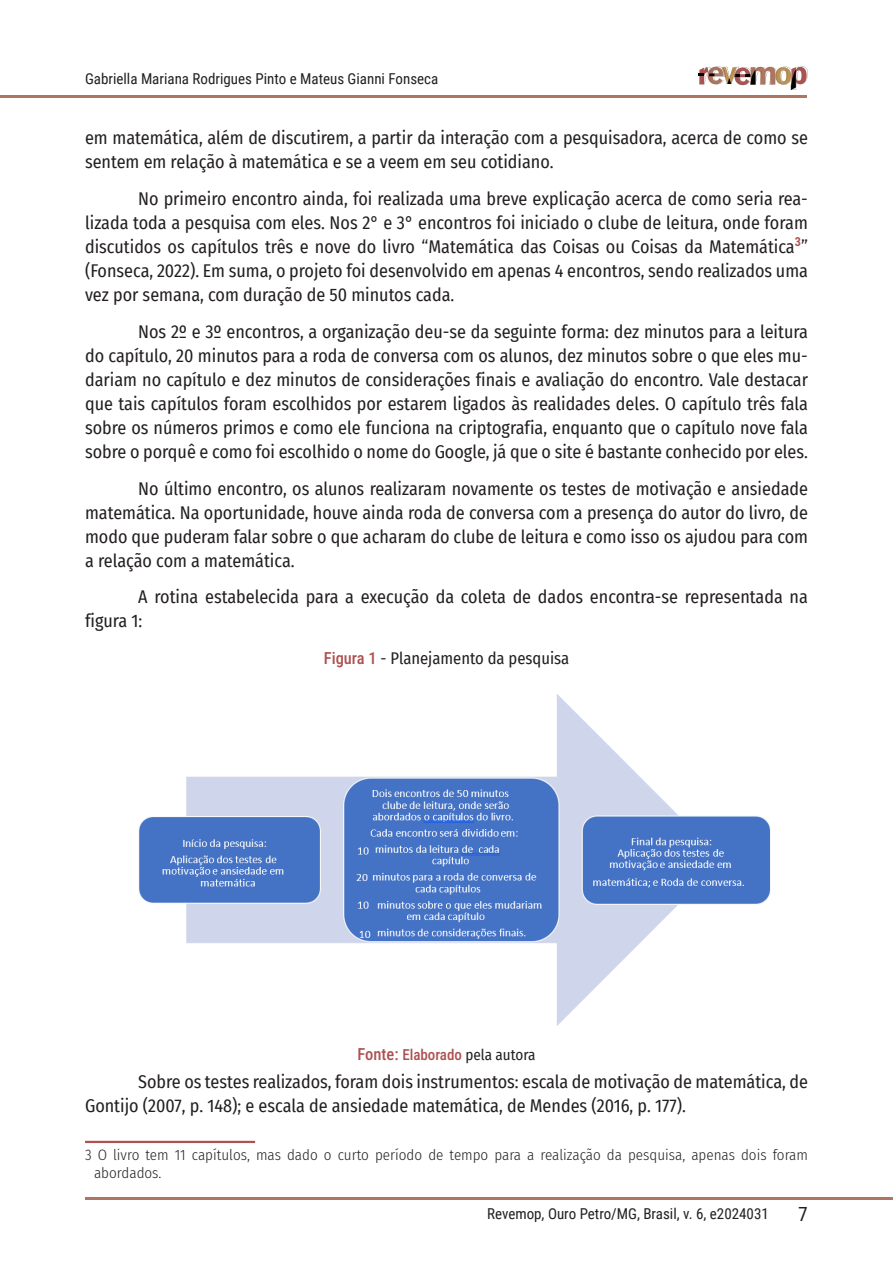
<style>
.page{position:relative;width:893px;height:1263px;background:#fff}
.page>*{position:absolute;margin:0;border:0;box-sizing:border-box;transform-origin:0 0}
.t1{font:19.5px "Roboto Condensed";color:#231f20}
.t2{font:18px/24px "Fira Sans Condensed";color:#231f20}
.t3{font:16.5px "Fira Sans Condensed";color:#231f20}
.t4{font:300 15px/18px "Fira Sans Condensed";color:#231f20}
.t5{font:15px "Roboto Condensed";color:#231f20}
.t6{font:15px "Fira Sans Condensed";color:#231f20}
.s1{font-family:"Roboto Condensed";font-weight:500;color:#ae5151}
.s2{font-family:"Roboto Condensed";font-weight:500;font-size:16.5px;color:#ae5151}
</style>
<div class="page">
<svg style="left:698px;top:66px;width:110px;height:24px"></svg>
<hr style="left:0;top:95px;width:807px;height:2px;background:#ae7661">
<hr style="left:85px;top:1197px;width:808px;height:2px;background:#ae7661">
<img style="left:139px;top:694px;width:632px;height:332px">
<hr style="left:85px;top:1141px;width:170px;height:2px;background:#ae5151">
<p class="t5" style="left:85px;top:68px;width:355px">Gabriella Mariana Rodrigues Pinto e Mateus Gianni Fonseca</p>
<p class="t2" style="left:85px;top:126px;width:724px">em matemática, além de discutirem, a partir da interação com a pesquisadora, acerca de como se sentem em relação à matemática e se a veem em seu cotidiano.</p>
<p class="t2" style="left:85px;top:186px;width:724px;text-align:justify;text-indent:53px">No primeiro encontro ainda, foi realizada uma breve explicação acerca de como seria rea&shy;lizada toda a pesquisa com eles. Nos 2° e 3° encontros foi iniciado o clube de leitura, onde foram discutidos os capítulos três e nove do livro “Matemática das Coisas ou Coisas da Matemática<sup>3</sup>” (Fonseca, 2022). Em suma, o projeto foi desenvolvido em apenas 4 encontros, sendo realizados uma vez por semana, com duração de 50 minutos cada.</p>
<p class="t2" style="left:85px;top:319px;width:724px;text-align:justify;text-indent:53px">Nos 2º e 3º encontros, a organização deu-se da seguinte forma: dez minutos para a leitura do capítulo, 20 minutos para a roda de conversa com os alunos, dez minutos sobre o que eles mu&shy;dariam no capítulo e dez minutos de considerações finais e avaliação do encontro. Vale destacar que tais capítulos foram escolhidos por estarem ligados às realidades deles. O capítulo três fala sobre os números primos e como ele funciona na criptografia, enquanto que o capítulo nove fala sobre o porquê e como foi escolhido o nome do Google, já que o site é bastante conhecido por eles.</p>
<p class="t2" style="left:85px;top:476px;width:724px;text-align:justify;text-indent:53px">No último encontro, os alunos realizaram novamente os testes de motivação e ansiedade matemática. Na oportunidade, houve ainda roda de conversa com a presença do autor do livro, de modo que puderam falar sobre o que acharam do clube de leitura e como isso os ajudou para com a relação com a matemática.</p>
<p class="t2" style="left:85px;top:585px;width:724px;text-indent:53px">A rotina estabelecida para a execução da coleta de dados encontra-se representada na figura 1:</p>
<p class="t3" style="left:324px;top:646px;width:247px"><span class="s1">Figura 1</span> - Planejamento da pesquisa</p>
<p class="t6" style="left:357px;top:1043px;width:179px"><span class="s2">Fonte:</span> <span class="s1">Elaborado</span> pela autora</p>
<p class="t2" style="left:85px;top:1069px;width:724px;text-indent:53px">Sobre os testes realizados, foram dois instrumentos: escala de motivação de matemática, de<br>Gontijo (2007, p. 148); e escala de ansiedade matemática, de Mendes (2016, p. 177).</p>
<p class="t4" style="left:94px;top:1146px;width:715px;text-indent:-9px">3 O livro tem 11 capítulos, mas dado o curto período de tempo para a realização da pesquisa, apenas dois foram abordados.</p>
<p class="t5" style="left:487px;top:1203px;width:283px">Revemop, Ouro Petro/MG, Brasil, v. 6, e2024031</p>
<p class="t1" style="left:798px;top:1200px;width:11px">7</p>
</div>
